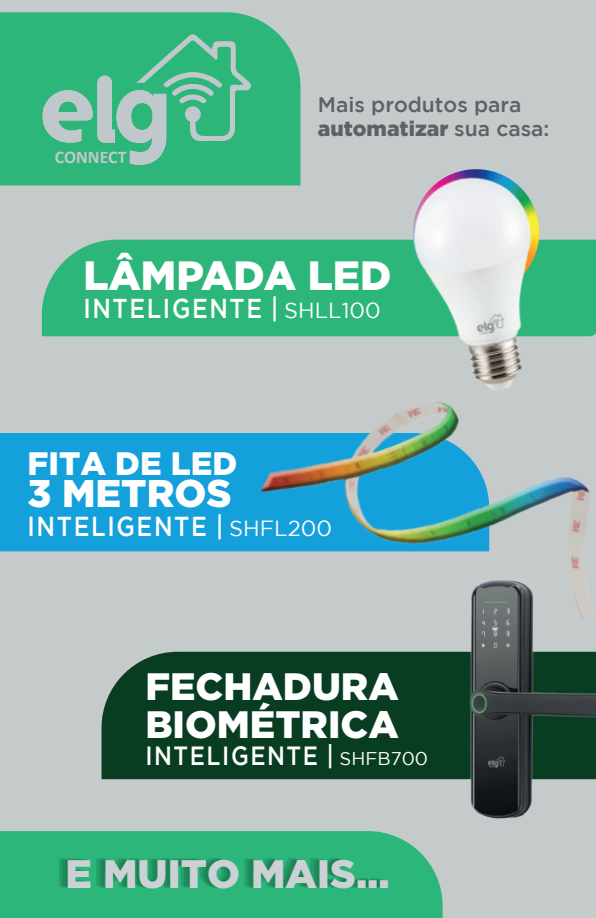
<style>
.page{position:relative;width:596px;height:918px;background:#c5caca}
.page>*{position:absolute;margin:0;border:0;box-sizing:border-box;transform-origin:0 0}
.t1{font:900 40.8px "Gotham";color:#fff}
.t2{font:900 39.6px "Gotham";color:#ccd1d5}
.t3{font:900 38.4px "Gotham";color:#fff}
.t4{font:900 38px/38px "Gotham";color:#fff}
.t5{font:900 32.4px "Gotham";color:#fff}
.t6{font:500 27.2px "Gotham";letter-spacing:.07em;color:#fff;scale:.86 1}
.t7{font:500 26.4px "Gotham";letter-spacing:.07em;color:#fff;scale:.86 1}
.t8{font:500 21.2px/24.4px "Gotham";color:#5f6165}
.t9{font:700 18px "Calibri";color:#c1c8cc}
.s1{font-weight:900}
.s2{font-weight:400;font-size:21.6px}
.s3{font-weight:400;font-size:22px}
.s4{font-weight:400;font-size:18.4px}
</style>
<div class="page">
<div style="left:0;top:433px;width:251px;height:118px;background:#14a0db"></div>
<div style="left:42px;top:240px;width:554px;height:96px;background:#2cb679"></div>
<div style="left:0;top:12px;width:300px;height:173px;background:#2cb679"></div>
<svg style="left:43px;top:33px;width:209px;height:132px"></svg>
<div style="left:185px;top:106px;width:16px;height:16px;background:#c1c8cc;border-radius:50%"></div>
<img style="left:397px;top:169px;width:167px;height:194px">
<div style="left:0;top:831px;width:442px;height:87px;background:#2cb679"></div>
<div style="left:164px;top:860px;width:8px;height:27px;background:#25a069"></div>
<div style="left:314px;top:860px;width:7px;height:27px;background:#25a069"></div>
<div style="left:352px;top:880px;width:7px;height:7px;background:#25a069"></div>
<div style="left:363px;top:880px;width:8px;height:7px;background:#25a069"></div>
<div style="left:374px;top:880px;width:8px;height:7px;background:#25a069"></div>
<svg style="left:163px;top:858px;width:6px;height:28px"></svg>
<div style="left:310px;top:858px;width:8px;height:28px;background:#1f8e5c"></div>
<svg style="left:352px;top:878px;width:4px;height:8px"></svg>
<svg style="left:360px;top:878px;width:8px;height:8px"></svg>
<svg style="left:371px;top:878px;width:8px;height:8px"></svg>
<svg style="left:59px;top:858px;width:29px;height:29px"></svg>
<svg style="left:96px;top:858px;width:67px;height:30px;background:#219662"></svg>
<svg style="left:167px;top:859px;width:5px;height:28px"></svg>
<svg style="left:172px;top:858px;width:64px;height:30px;background:#239b65"></svg>
<svg style="left:244px;top:858px;width:70px;height:29px;background:#229662"></svg>
<div style="left:317px;top:859px;width:8px;height:28px;background:#208f5d"></div>
<svg style="left:321px;top:858px;width:31px;height:30px"></svg>
<div style="left:355px;top:879px;width:8px;height:8px;background:#208f5d"></div>
<svg style="left:366px;top:879px;width:8px;height:8px"></svg>
<svg style="left:377px;top:879px;width:8px;height:8px"></svg>
<img style="left:251px;top:363px;width:339px;height:189px">
<div style="left:102px;top:652px;width:280px;height:127px;background:#083d22"></div>
<img style="left:382px;top:542px;width:214px;height:301px">
<p class="t9" style="left:55px;top:144px;width:73px">CONNECT</p>
<p class="t8" style="left:318px;top:92px;width:233px">Mais produtos para <span class="s1">automatizar</span> sua casa:</p>
<h1 class="t1" style="left:83px;top:252px;width:309px">LÂMPADA LED</h1>
<p class="t6" style="left:83px;top:293px;width:347px">INTELIGENTE | <span class="s2">SHLL100</span></p>
<p class="t5" style="left:27px;top:445px;width:211px">FITA DE LED</p>
<h3 class="t3" style="left:27px;top:472px;width:206px">3 METROS</h3>
<p class="t6" style="left:27px;top:511px;width:356px">INTELIGENTE | <span class="s3">SHFL200</span></p>
<h3 class="t4" style="left:145px;top:666px;width:255px">FECHADURA<br>BIOMÉTRICA</h3>
<p class="t7" style="left:145px;top:740px;width:330px">INTELIGENTE | <span class="s4">SHFB700</span></p>
<h2 class="t2" style="left:66px;top:850px;width:326px">E MUITO MAIS...</h2>
</div>
